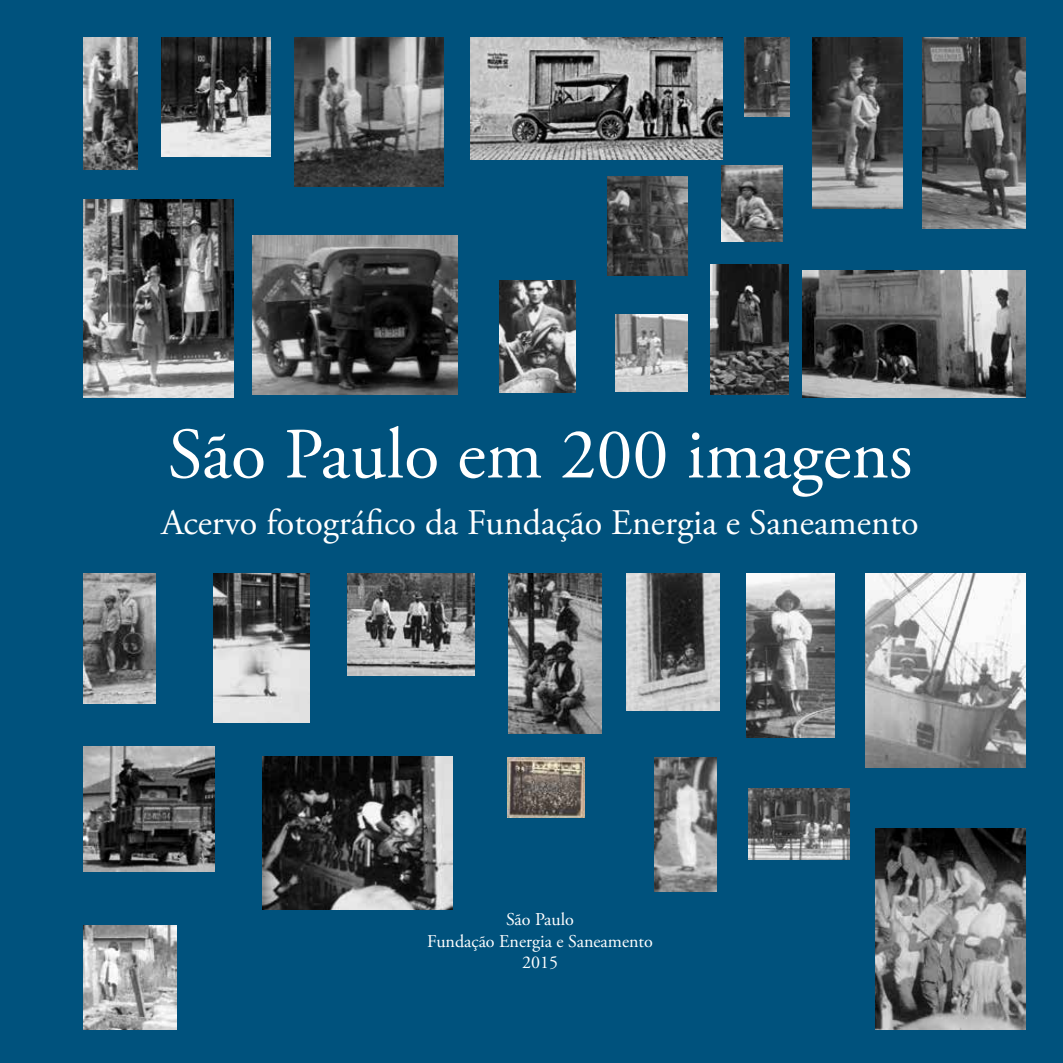
<style>
.page{position:relative;width:1063px;height:1063px;background:#00527d}
.page>*{position:absolute;margin:0;border:0;box-sizing:border-box;transform-origin:0 0}
.t1{font:72px "Adobe Garamond Pro";color:#fff}
.t2{font:36px "Adobe Garamond Pro";color:#fff}
.t3{font:18px/21.6px "Adobe Garamond Pro";color:#fff;text-align:center}
</style>
<div class="page">
<img style="left:84px;top:37px;width:53px;height:133px">
<img style="left:162px;top:37px;width:109px;height:120px">
<img style="left:294px;top:37px;width:150px;height:149px">
<img style="left:923px;top:37px;width:102px;height:192px">
<img style="left:812px;top:37px;width:90px;height:171px">
<img style="left:745px;top:37px;width:45px;height:79px">
<img style="left:607px;top:176px;width:81px;height:100px">
<img style="left:471px;top:37px;width:251px;height:122px">
<img style="left:84px;top:199px;width:149px;height:199px">
<img style="left:253px;top:235px;width:205px;height:159px">
<img style="left:499px;top:280px;width:76px;height:113px">
<img style="left:722px;top:166px;width:60px;height:76px">
<img style="left:710px;top:265px;width:79px;height:129px">
<img style="left:802px;top:270px;width:223px;height:128px">
<img style="left:84px;top:574px;width:72px;height:130px">
<img style="left:213px;top:574px;width:97px;height:148px">
<img style="left:347px;top:574px;width:128px;height:102px">
<img style="left:509px;top:574px;width:92px;height:159px">
<img style="left:627px;top:574px;width:92px;height:136px">
<img style="left:747px;top:574px;width:87px;height:164px">
<img style="left:865px;top:574px;width:160px;height:194px">
<img style="left:748px;top:788px;width:101px;height:71px">
<img style="left:263px;top:757px;width:190px;height:153px">
<img style="left:655px;top:758px;width:62px;height:134px">
<img style="left:876px;top:829px;width:149px;height:200px">
<img style="left:508px;top:758px;width:77px;height:60px">
<img style="left:84px;top:925px;width:92px;height:104px">
<img style="left:84px;top:746px;width:130px;height:125px">
<img style="left:616px;top:315px;width:72px;height:77px">
<h1 class="t1" style="left:168px;top:411px;width:746px">São Paulo em 200 imagens</h1>
<p class="t2" style="left:161px;top:501px;width:759px">Acervo fotográfico da Fundação Energia e Saneamento</p>
<p class="t3" style="left:427px;top:909px;width:227px">São Paulo<br>Fundação Energia e Saneamento<br>2015</p>
</div>
